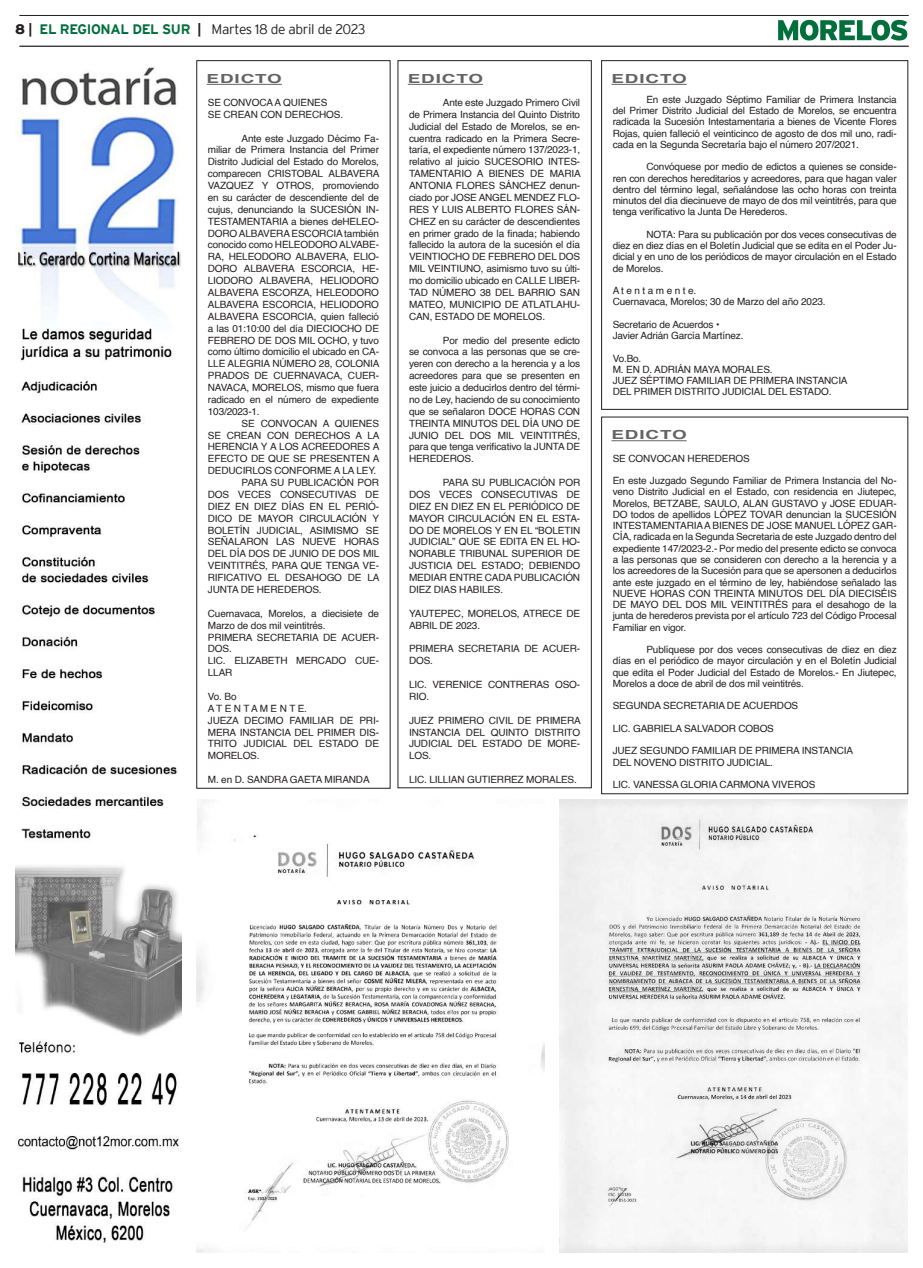
<style>
.page{position:relative;width:923px;height:1268px;background:#fff}
.page>*{position:absolute;margin:0;border:0;box-sizing:border-box;transform-origin:0 0}
.t1{font:300 13.75px "Interstate";letter-spacing:-.025em;color:#231f20}
.t2{font:700 12.5px "Helvetica";letter-spacing:.05em;color:#636366;scale:1.5 1}
.t3{font:10px/11.9px "Helvetica";letter-spacing:-.015em;color:#231f20}
.s1{font-weight:900}
.s2{font-weight:700}
.s3{font-weight:700;color:#006f3c}
</style>
<div class="page">
<hr style="left:19px;top:15px;width:889px;height:1px;background:#231f20">
<hr style="left:19px;top:46px;width:889px;height:1px;background:#231f20">
<svg style="left:778px;top:20px;width:129px;height:21px"></svg>
<img style="left:15px;top:67px;width:166px;height:1176px">
<img style="left:196px;top:799px;width:348px;height:453px">
<img style="left:560px;top:799px;width:348px;height:453px">
<hr style="left:206px;top:84px;width:76px;height:1px;background:#636366">
<div style="left:196px;top:60px;width:194px;height:728px;border:1px solid #231f20"></div>
<hr style="left:408px;top:84px;width:75px;height:1px;background:#636366">
<hr style="left:611px;top:84px;width:75px;height:1px;background:#636366">
<div style="left:601px;top:60px;width:307px;height:349px;border:1px solid #231f20"></div>
<hr style="left:611px;top:440px;width:75px;height:1px;background:#636366">
<div style="left:601px;top:417px;width:307px;height:377px;border:1px solid #231f20"></div>
<h1 class="t1" style="left:15px;top:21px;width:352px"><span class="s1">8</span> <span class="s2">|</span> <span class="s3">EL REGIONAL DEL SUR</span> <span class="s2">|</span> Martes 18 de abril de 2023</h1>
<p class="t2" style="left:206px;top:68px;width:52px">EDICTO</p>
<p class="t3" style="left:208px;top:97px;width:137px">SE CONVOCA A QUIENES<br>SE CREAN CON DERECHOS.</p>
<p class="t3" style="left:208px;top:132px;width:173px;text-align:justify;text-indent:34px">Ante este Juzgado Décimo Fa&shy;miliar de Primera Instancia del Primer Distrito Judicial del Estado do Morelos, comparecen CRISTOBAL ALBAVERA VAZQUEZ Y OTROS, promoviendo en su carácter de descendiente del de cujus, denunciando la SUCESIÓN IN-TESTAMENTARIA a bienes deHELEO-DORO ALBAVERA ESCORCIA también conocido como HELEODORO ALVABE-RA, HELEODORO ALBAVERA, ELIO-DORO ALBAVERA ESCORCIA, HE-LIODORO ALBAVERA, HELIODORO ALBAVERA ESCORZA, HELEODORO ALBAVERA ESCORCIA, HELIODORO ALBAVERA ESCORCIA, quien falleció a las 01:10:00 del día DIECIOCHO DE FEBRERO DE DOS MIL OCHO, y tuvo como último domicilio el ubicado en CA-LLE ALEGRIA NÚMERO 28, COLONIA PRADOS DE CUERNAVACA, CUER-NAVACA, MORELOS, mismo que fuera radicado en el número de expediente 103/2023-1.</p>
<p class="t3" style="left:241px;top:417px;width:139px">SE CONVOCAN A QUIENES</p>
<p class="t3" style="left:208px;top:429px;width:173px">SE CREAN CON DERECHOS A LA</p>
<p class="t3" style="left:208px;top:441px;width:173px">HERENCIA Y A LOS ACREEDORES A</p>
<p class="t3" style="left:208px;top:453px;width:173px">EFECTO DE QUE SE PRESENTEN A</p>
<p class="t3" style="left:208px;top:465px;width:170px">DEDUCIRLOS CONFORME A LA LEY.</p>
<p class="t3" style="left:241px;top:477px;width:139px">PARA SU PUBLICACIÓN POR</p>
<p class="t3" style="left:208px;top:489px;width:173px">DOS VECES CONSECUTIVAS DE</p>
<p class="t3" style="left:208px;top:501px;width:173px">DIEZ EN DIEZ DÍAS EN EL PERIÓ-</p>
<p class="t3" style="left:208px;top:512px;width:173px">DICO DE MAYOR CIRCULACIÓN Y</p>
<p class="t3" style="left:208px;top:524px;width:173px">BOLETÍN JUDICIAL, ASIMISMO SE</p>
<p class="t3" style="left:208px;top:536px;width:173px">SEÑALARON LAS NUEVE HORAS</p>
<p class="t3" style="left:208px;top:548px;width:173px">DEL DÍA DOS DE JUNIO DE DOS MIL</p>
<p class="t3" style="left:208px;top:560px;width:173px">VEINTITRÉS, PARA QUE TENGA VE-</p>
<p class="t3" style="left:208px;top:572px;width:173px">RIFICATIVO EL DESAHOGO DE LA</p>
<p class="t3" style="left:208px;top:584px;width:115px">JUNTA DE HEREDEROS.</p>
<p class="t3" style="left:208px;top:607px;width:173px">Cuernavaca, Morelos, a diecisiete de<br>Marzo de dos mil veintitrés.<br>PRIMERA SECRETARIA DE ACUER-<br>DOS.<br>LIC. ELIZABETH MERCADO CUE-<br>LLAR</p>
<p class="t3" style="left:208px;top:691px;width:173px">Vo. Bo<br>A T E N T A M E N T E.<br>JUEZA DECIMO FAMILIAR DE PRI-<br>MERA INSTANCIA DEL PRIMER DIS-<br>TRITO JUDICIAL DEL ESTADO DE<br>MORELOS.</p>
<p class="t3" style="left:208px;top:774px;width:163px">M. en D. SANDRA GAETA MIRANDA</p>
<p class="t2" style="left:408px;top:68px;width:52px">EDICTO</p>
<p class="t3" style="left:409px;top:97px;width:173px;text-align:justify;text-indent:34px">Ante este Juzgado Primero Civil de Primera Instancia del Quinto Distrito Judicial del Estado de Morelos, se en&shy;cuentra radicado en la Primera Secre&shy;taría, el expediente número 137/2023-1, relativo al juicio SUCESORIO INTES-TAMENTARIO A BIENES DE MARIA ANTONIA FLORES SÁNCHEZ denun&shy;ciado por JOSE ANGEL MENDEZ FLO-RES Y LUIS ALBERTO FLORES SÁN-CHEZ en su carácter de descendientes en primer grado de la finada; habiendo fallecido la autora de la sucesión el día VEINTIOCHO DE FEBRERO DEL DOS MIL VEINTIUNO, asimismo tuvo su últi&shy;mo domicilio ubicado en CALLE LIBER-TAD NÚMERO 38 DEL BARRIO SAN MATEO, MUNICIPIO DE ATLATLAHU-CAN, ESTADO DE MORELOS.</p>
<p class="t3" style="left:409px;top:334px;width:173px;text-align:justify;text-indent:34px">Por medio del presente edicto se convoca a las personas que se cre&shy;yeren con derecho a la herencia y a los acreedores para que se presenten en este juicio a deducirlos dentro del térmi&shy;no de Ley, haciendo de su conocimiento que se señalaron DOCE HORAS CON TREINTA MINUTOS DEL DÍA UNO DE JUNIO DEL DOS MIL VEINTITRÉS, para que tenga verificativo la JUNTA DE HEREDEROS.</p>
<p class="t3" style="left:409px;top:477px;width:173px;text-align:justify;text-indent:34px">PARA SU PUBLICACIÓN POR DOS VECES CONSECUTIVAS DE DIEZ EN DIEZ EN EL PERIÓDICO DE MAYOR CIRCULACIÓN EN EL ESTA-DO DE MORELOS Y EN EL “BOLETIN JUDICIAL” QUE SE EDITA EN EL HO-NORABLE TRIBUNAL SUPERIOR DE JUSTICIA DEL ESTADO; DEBIENDO MEDIAR ENTRE CADA PUBLICACIÓN DIEZ DIAS HABILES.</p>
<p class="t3" style="left:409px;top:607px;width:173px">YAUTEPEC, MORELOS, ATRECE DE<br>ABRIL DE 2023.</p>
<p class="t3" style="left:409px;top:643px;width:173px">PRIMERA SECRETARIA DE ACUER-<br>DOS.</p>
<p class="t3" style="left:409px;top:679px;width:173px">LIC. VERENICE CONTRERAS OSO-<br>RIO.</p>
<p class="t3" style="left:409px;top:714px;width:173px;text-align:justify">JUEZ PRIMERO CIVIL DE PRIMERA INSTANCIA DEL QUINTO DISTRITO JUDICIAL DEL ESTADO DE MORE-LOS.</p>
<p class="t3" style="left:409px;top:774px;width:169px">LIC. LILLIAN GUTIERREZ MORALES.</p>
<p class="t2" style="left:611px;top:68px;width:52px">EDICTO</p>
<p class="t3" style="left:612px;top:94px;width:285px;line-height:11.2px;text-align:justify;text-indent:34px">En este Juzgado Séptimo Familiar de Primera Instancia del Primer Distrito Judicial del Estado de Morelos, se encuentra radicada la Sucesión Intestamentaria a bienes de Vicente Flores Rojas, quien falleció el veinticinco de agosto de dos mil uno, radi&shy;cada en la Segunda Secretaría bajo el número 207/2021.</p>
<p class="t3" style="left:612px;top:161px;width:285px;line-height:11.2px;text-align:justify;text-indent:34px">Convóquese por medio de edictos a quienes se conside&shy;ren con derechos hereditarios y acreedores, para que hagan valer dentro del término legal, señalándose las ocho horas con treinta minutos del día diecinueve de mayo de dos mil veintitrés, para que tenga verificativo la Junta De Herederos.</p>
<p class="t3" style="left:612px;top:229px;width:285px;line-height:11.2px;text-align:justify;text-indent:34px">NOTA: Para su publicación por dos veces consecutivas de diez en diez días en el Boletín Judicial que se edita en el Poder Ju&shy;dicial y en uno de los periódicos de mayor circulación en el Estado de Morelos.</p>
<p class="t3" style="left:612px;top:285px;width:214px;line-height:11.2px">A t e n t a m e n t e.<br>Cuernavaca, Morelos; 30 de Marzo del año 2023.</p>
<p class="t3" style="left:612px;top:319px;width:132px;line-height:11.2px">Secretario de Acuerdos •<br>Javier Adrián García Martínez.</p>
<p class="t3" style="left:612px;top:353px;width:236px;line-height:11.2px">Vo.Bo.<br>M. EN D. ADRIÁN MAYA MORALES.<br>JUEZ SÉPTIMO FAMILIAR DE PRIMERA INSTANCIA<br>DEL PRIMER DISTRITO JUDICIAL DEL ESTADO.</p>
<p class="t2" style="left:611px;top:425px;width:52px">EDICTO</p>
<p class="t3" style="left:612px;top:452px;width:139px">SE CONVOCAN HEREDEROS</p>
<p class="t3" style="left:612px;top:475px;width:285px;line-height:11.2px;text-align:justify">En este Juzgado Segundo Familiar de Primera Instancia del No&shy;veno Distrito Judicial en el Estado, con residencia en Jiutepec, Morelos, BETZABE, SAULO, ALAN GUSTAVO y JOSE EDUAR-DO todos de apellidos LÓPEZ TOVAR denuncian la SUCESIÓN INTESTAMENTARIA A BIENES DE JOSE MANUEL LÓPEZ GAR-CÍA, radicada en la Segunda Secretaria de este Juzgado dentro del expediente 147/2023-2.- Por medio del presente edicto se convoca a las personas que se consideren con derecho a la herencia y a los acreedores de la Sucesión para que se apersonen a deducirlos ante este juzgado en el término de ley, habiéndose señalado las NUEVE HORAS CON TREINTA MINUTOS DEL DÍA DIECISÉIS DE MAYO DEL DOS MIL VEINTITRÉS para el desahogo de la junta de herederos prevista por el artículo 723 del Código Procesal Familiar en vigor.</p>
<p class="t3" style="left:612px;top:644px;width:285px;line-height:11.2px;text-align:justify;text-indent:34px">Publíquese por dos veces consecutivas de diez en diez días en el periódico de mayor circulación y en el Boletín Judicial que edita el Poder Judicial del Estado de Morelos.- En Jiutepec, Morelos a doce de abril de dos mil veintitrés.</p>
<p class="t3" style="left:612px;top:700px;width:187px">SEGUNDA SECRETARIA DE ACUERDOS</p>
<p class="t3" style="left:612px;top:722px;width:163px">LIC. GABRIELA SALVADOR COBOS</p>
<p class="t3" style="left:612px;top:745px;width:242px;line-height:11.2px">JUEZ SEGUNDO FAMILIAR DE PRIMERA INSTANCIA<br>DEL NOVENO DISTRITO JUDICIAL.</p>
<p class="t3" style="left:612px;top:779px;width:204px">LIC. VANESSA GLORIA CARMONA VIVEROS</p>
</div>
